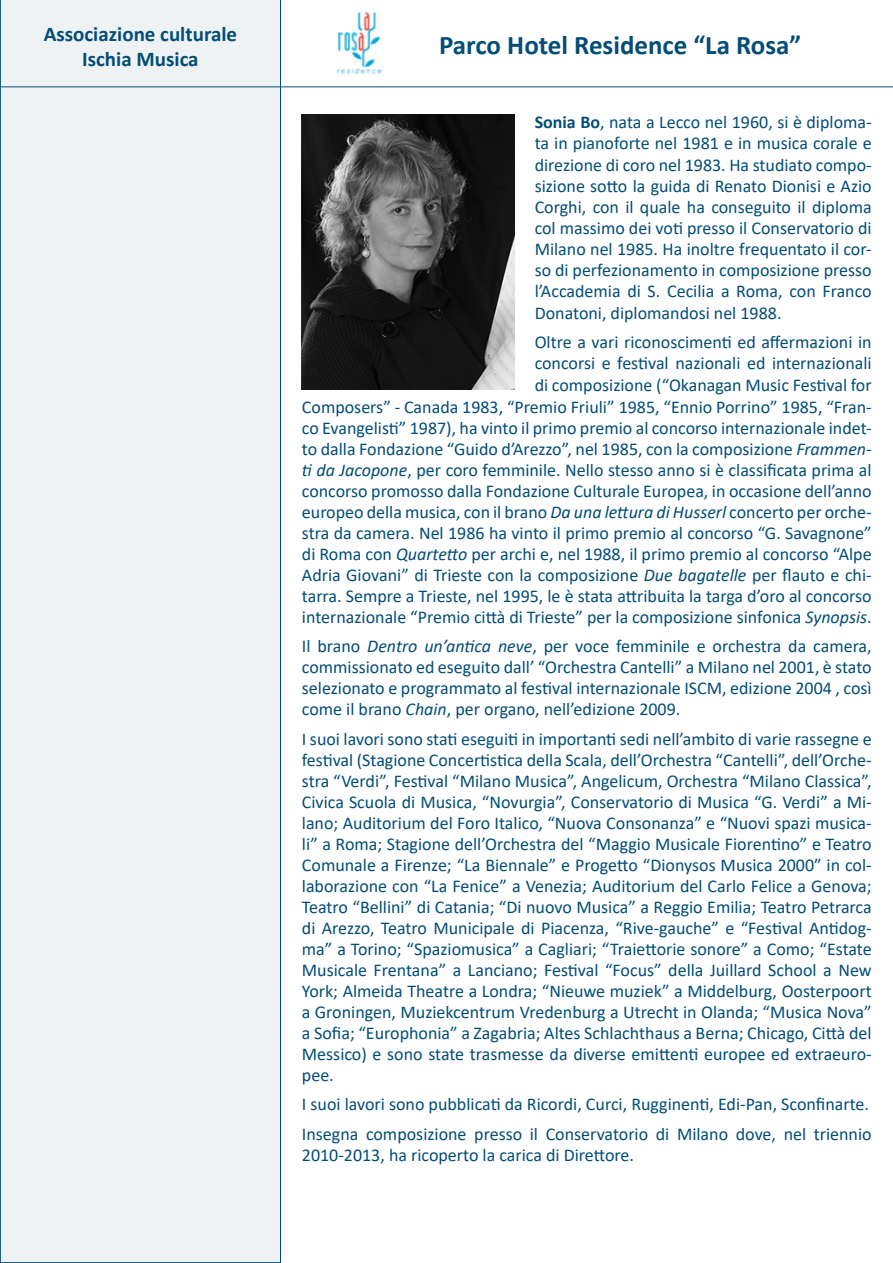
<style>
.page{position:relative;width:893px;height:1263px;background:#fff}
.page>*{position:absolute;margin:0;border:0;box-sizing:border-box;transform-origin:0 0}
.t1{font:700 27px "Calibri";color:#034d77}
.t2{font:700 21px "Calibri";color:#034d77}
.t3{font:18px/21px "Calibri";color:#034d77;text-align:justify}
.s1{font-weight:700}
.s2{font-style:italic}
</style>
<div class="page">
<div style="left:0;top:0;width:281px;height:1263px;background:#eff2f3"></div>
<hr style="left:0;top:86px;width:893px;height:1px;background:#034d77">
<img style="left:336px;top:11px;width:46px;height:64px">
<img style="left:302px;top:115px;width:212px;height:275px">
<p class="t2" style="left:44px;top:19px;width:195px">Associazione culturale</p>
<p class="t2" style="left:82px;top:44px;width:118px">Ischia Musica</p>
<p class="t1" style="left:439px;top:26px;width:364px">Parco Hotel Residence “La Rosa”</p>
<p class="t3" style="left:535px;top:111px;width:339px"><span class="s1">Sonia Bo</span>, nata a Lecco nel 1960, si è diploma&shy;ta in pianoforte nel 1981 e in musica corale e direzione di coro nel 1983. Ha studiato compo&shy;sizione sotto la guida di Renato Dionisi e Azio Corghi, con il quale ha conseguito il diploma col massimo dei voti presso il Conservatorio di Milano nel 1985. Ha inoltre frequentato il cor&shy;so di perfezionamento in composizione presso l’Accademia di S. Cecilia a Roma, con Franco Donatoni, diplomandosi nel 1988.</p>
<p class="t3" style="left:535px;top:331px;width:339px">Oltre a vari riconoscimenti ed affermazioni in concorsi e festival nazionali ed internazionali di composizione (“Okanagan Music Festival for</p>
<p class="t3" style="left:302px;top:396px;width:571px">Composers” - Canada 1983, “Premio Friuli” 1985, “Ennio Porrino” 1985, “Fran&shy;co Evangelisti” 1987), ha vinto il primo premio al concorso internazionale indet&shy;to dalla Fondazione “Guido d’Arezzo”, nel 1985, con la composizione <span class="s2">Frammen&shy;ti da Jacopone</span>, per coro femminile. Nello stesso anno si è classificata prima al concorso promosso dalla Fondazione Culturale Europea, in occasione dell’anno europeo della musica, con il brano <span class="s2">Da una lettura di Husserl</span> concerto per orche&shy;stra da camera. Nel 1986 ha vinto il primo premio al concorso “G. Savagnone” di Roma con <span class="s2">Quartetto</span> per archi e, nel 1988, il primo premio al concorso “Alpe Adria Giovani” di Trieste con la composizione <span class="s2">Due bagatelle</span> per flauto e chi&shy;tarra. Sempre a Trieste, nel 1995, le è stata attribuita la targa d’oro al concorso internazionale “Premio città di Trieste” per la composizione sinfonica <span class="s2">Synopsis</span>.</p>
<p class="t3" style="left:302px;top:635px;width:571px">Il brano <span class="s2">Dentro un’antica neve</span>, per voce femminile e orchestra da camera, commissionato ed eseguito dall’ “Orchestra Cantelli” a Milano nel 2001, è stato selezionato e programmato al festival internazionale ISCM, edizione 2004 , così come il brano <span class="s2">Chain</span>, per organo, nell’edizione 2009.</p>
<p class="t3" style="left:302px;top:728px;width:571px">I suoi lavori sono stati eseguiti in importanti sedi nell’ambito di varie rassegne e festival (Stagione Concertistica della Scala, dell’Orchestra “Cantelli”, dell’Orche&shy;stra “Verdi”, Festival “Milano Musica”, Angelicum, Orchestra “Milano Classica”, Civica Scuola di Musica, “Novurgia”, Conservatorio di Musica “G. Verdi” a Mi&shy;lano; Auditorium del Foro Italico, “Nuova Consonanza” e “Nuovi spazi musica&shy;li” a Roma; Stagione dell’Orchestra del “Maggio Musicale Fiorentino” e Teatro Comunale a Firenze; “La Biennale” e Progetto “Dionysos Musica 2000” in col&shy;laborazione con “La Fenice” a Venezia; Auditorium del Carlo Felice a Genova; Teatro “Bellini” di Catania; “Di nuovo Musica” a Reggio Emilia; Teatro Petrarca di Arezzo, Teatro Municipale di Piacenza, “Rive-gauche” e “Festival Antidog&shy;ma” a Torino; “Spaziomusica” a Cagliari; “Traiettorie sonore” a Como; “Estate Musicale Frentana” a Lanciano; Festival “Focus” della Juillard School a New York; Almeida Theatre a Londra; “Nieuwe muziek” a Middelburg, Oosterpoort a Groningen, Muziekcentrum Vredenburg a Utrecht in Olanda; “Musica Nova” a Sofia; “Europhonia” a Zagabria; Altes Schlachthaus a Berna; Chicago, Città del Messico) e sono state trasmesse da diverse emittenti europee ed extraeuro&shy;pee.</p>
<p class="t3" style="left:302px;top:1093px;width:569px">I suoi lavori sono pubblicati da Ricordi, Curci, Rugginenti, Edi-Pan, Sconfinarte.</p>
<p class="t3" style="left:302px;top:1123px;width:571px">Insegna composizione presso il Conservatorio di Milano dove, nel triennio<br>2010-2013, ha ricoperto la carica di Direttore.</p>
</div>
